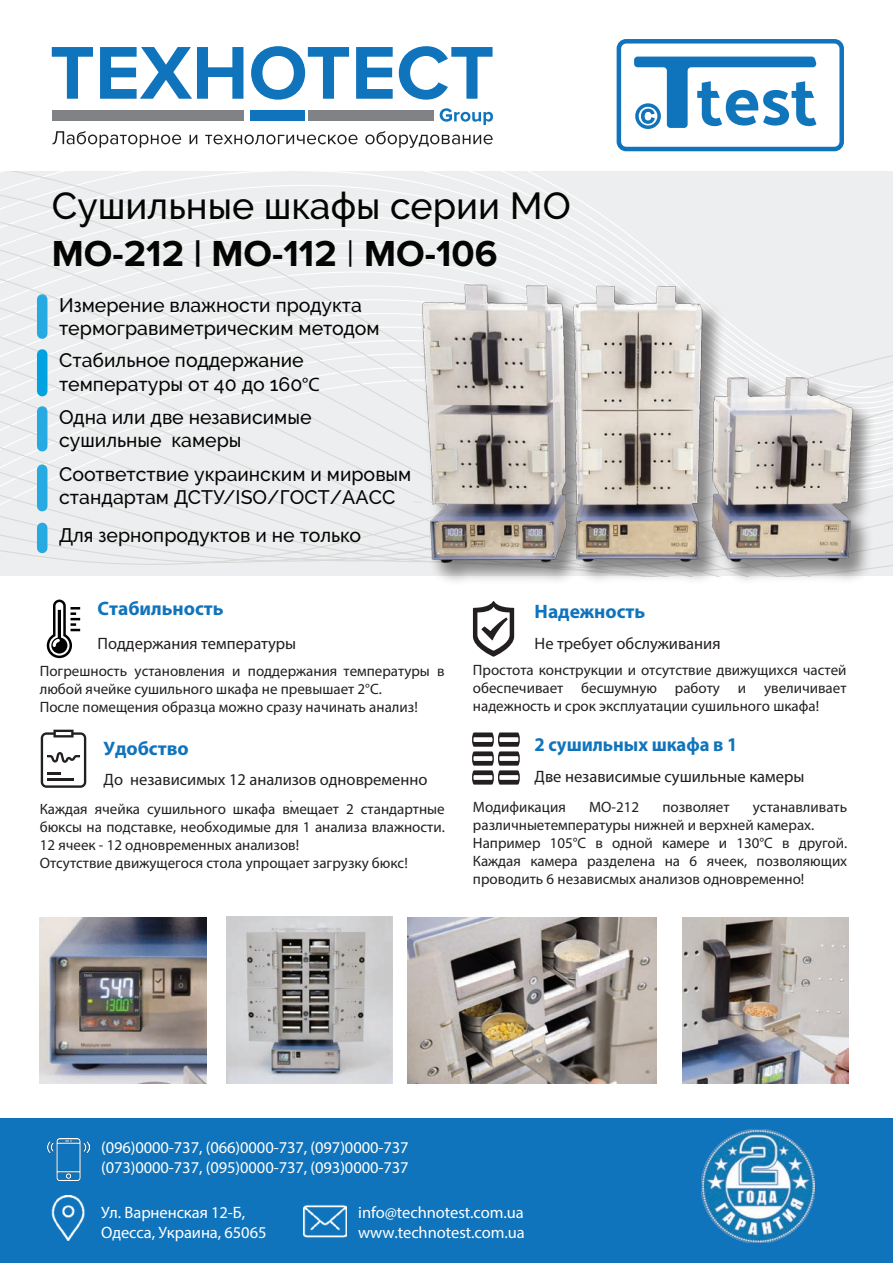
<style>
.page{position:relative;width:893px;height:1263px;background:#fff}
.page>*{position:absolute;margin:0;border:0;box-sizing:border-box;transform-origin:0 0}
.t1{font:500 37.5px "Raleway";color:#040503}
.t2{font:700 37.5px "Proxima Nova";color:#040503}
.t3{font:500 19.5px/22.5px "Raleway";color:#040503}
.t4{font:700 19.5px "Myriad Pro";color:#1074bc}
.t5{font:700 19.5px "Myriad Pro";color:#1074bc;scale:.95 1}
.t6{font:16.5px/19.8px "Myriad Pro";letter-spacing:-.005em;color:#fff}
.t7{font:16.5px "Myriad Pro";color:#231f20}
.t8{font:16.5px "Myriad Pro";color:#201d1e}
.t9{font:15px/18px "Myriad Pro";color:#231f20}
.s1{font-weight:400}
.s2{font-family:"Myriad Pro";font-weight:400}
</style>
<div class="page">
<svg style="left:47px;top:600px;width:33px;height:58px"></svg>
<svg style="left:41px;top:730px;width:45px;height:58px"></svg>
<hr style="left:47px;top:778px;width:27px;height:3px;background:#231f20">
<svg style="left:473px;top:601px;width:41px;height:56px"></svg>
<svg style="left:472px;top:732px;width:48px;height:53px"></svg>
<svg style="left:0;top:172px;width:893px;height:404px;background:#ecedee"></svg>
<div style="left:37px;top:299px;width:10px;height:35px;background:#26aae1"></div>
<div style="left:37px;top:354px;width:10px;height:37px;background:#00a2e0"></div>
<div style="left:37px;top:411px;width:10px;height:35px;background:#26aae1"></div>
<div style="left:37px;top:470px;width:10px;height:36px;background:#26aae1"></div>
<div style="left:37px;top:528px;width:10px;height:20px;background:#26aae1"></div>
<img style="left:40px;top:917px;width:166px;height:166px">
<img style="left:682px;top:917px;width:166px;height:166px">
<img style="left:226px;top:917px;width:166px;height:166px">
<img style="left:408px;top:917px;width:248px;height:166px">
<img style="left:416px;top:278px;width:466px;height:304px">
<img style="left:414px;top:284px;width:444px;height:278px">
<div style="left:617px;top:39px;width:227px;height:112px;border:4px solid #1074bc;border-radius:7px"></div>
<svg style="left:634px;top:57px;width:183px;height:72px"></svg>
<svg style="left:53px;top:131px;width:128px;height:17px"></svg>
<svg style="left:190px;top:135px;width:7px;height:9px"></svg>
<svg style="left:205px;top:135px;width:153px;height:9px"></svg>
<svg style="left:365px;top:131px;width:128px;height:17px"></svg>
<svg style="left:52px;top:47px;width:41px;height:52px"></svg>
<svg style="left:100px;top:47px;width:143px;height:52px"></svg>
<svg style="left:251px;top:46px;width:98px;height:54px"></svg>
<svg style="left:356px;top:47px;width:37px;height:52px"></svg>
<svg style="left:399px;top:46px;width:94px;height:54px"></svg>
<div style="left:251px;top:111px;width:54px;height:10px;background:#1074bc"></div>
<div style="left:308px;top:111px;width:126px;height:10px;background:#808285"></div>
<div style="left:52px;top:111px;width:192px;height:10px;background:#808285"></div>
<svg style="left:440px;top:108px;width:53px;height:17px"></svg>
<div style="left:0;top:1118px;width:893px;height:145px;background:#1074bc"></div>
<img style="left:51px;top:1195px;width:34px;height:45px">
<img style="left:304px;top:1205px;width:43px;height:33px">
<img style="left:47px;top:1138px;width:43px;height:43px">
<img style="left:701px;top:1129px;width:114px;height:113px">
<h1 class="t1" style="left:52px;top:184px;width:520px">Сушильные шкафы серии МО</h1>
<h1 class="t2" style="left:52px;top:232px;width:447px">MO-212 | МО-112 <span class="s1">|</span> МО-106</h1>
<h2 class="t3" style="left:59px;top:294px;width:322px">Измерение влажности продукта термогравиметрическим методом</h2>
<h2 class="t3" style="left:59px;top:349px;width:262px;line-height:23.4px">Стабильное поддержание температуры от 40 до 160<span class="s2">°С</span></h2>
<h2 class="t3" style="left:59px;top:406px;width:254px">Одна или две независимые сушильные камеры</h2>
<h2 class="t3" style="left:59px;top:462px;width:354px;line-height:23.4px">Соответствие украинским и мировым стандартам ДСТУ/ISO/ГОСТ/AACC</h2>
<h2 class="t3" style="left:59px;top:524px;width:303px">Для зернопродуктов и не только</h2>
<h2 class="t4" style="left:98px;top:596px;width:127px">Стабильность</h2>
<h2 class="t4" style="left:535px;top:598px;width:112px">Надежность</h2>
<p class="t7" style="left:98px;top:633px;width:200px">Поддержания температуры</p>
<p class="t7" style="left:535px;top:633px;width:187px">Не требует обслуживания</p>
<p class="t9" style="left:40px;top:662px;width:407px">Погрешность установления и поддержания температуры в любой ячейке сушильного шкафа не превышает 2°С.<br>После помещения образца можно сразу начинать анализ!</p>
<p class="t9" style="left:473px;top:661px;width:375px;text-align:justify">Простота конструкции и отсутствие движущихся частей обеспечивает бесшумную работу и увеличивает надежность и срок эксплуатации сушильного шкафа!</p>
<h2 class="t4" style="left:104px;top:736px;width:87px">Удобство</h2>
<h2 class="t5" style="left:535px;top:732px;width:215px">2 сушильных шкафа в 1</h2>
<p class="t7" style="left:104px;top:769px;width:325px">До независимых 12 анализов одновременно</p>
<p class="t8" style="left:535px;top:767px;width:271px">Две независимые сушильные камеры</p>
<p class="t9" style="left:40px;top:799px;width:407px">Каждая ячейка сушильного шкафа вмещает 2 стандартные бюксы на подставке, необходимые для 1 анализа влажности.<br>12 ячеек - 12 одновременных анализов!<br>Отсутствие движущегося стола упрощает загрузку бюкс!</p>
<p class="t9" style="left:473px;top:798px;width:94px">Модификация</p>
<p class="t9" style="left:589px;top:798px;width:52px">МО-212</p>
<p class="t9" style="left:662px;top:798px;width:69px">позволяет</p>
<p class="t9" style="left:473px;top:798px;width:376px;text-indent:280px">устанавливать различныетемпературы нижней и верхней камерах.<br>Например 105°C в одной камере и 130°C в другой.<br>Каждая камера разделена на 6 ячеек, позволяющих проводить 6 независмых анализов одновременно!</p>
<p class="t6" style="left:101px;top:1137px;width:309px">(096)0000-737, (066)0000-737, (097)0000-737 (073)0000-737, (095)0000-737, (093)0000-737</p>
<p class="t6" style="left:358px;top:1202px;width:168px">info@technotest.com.ua www.technotest.com.ua</p>
<p class="t6" style="left:101px;top:1202px;width:167px">Ул. Варненская 12-Б,<br>Одесса, Украина, 65065</p>
</div>
